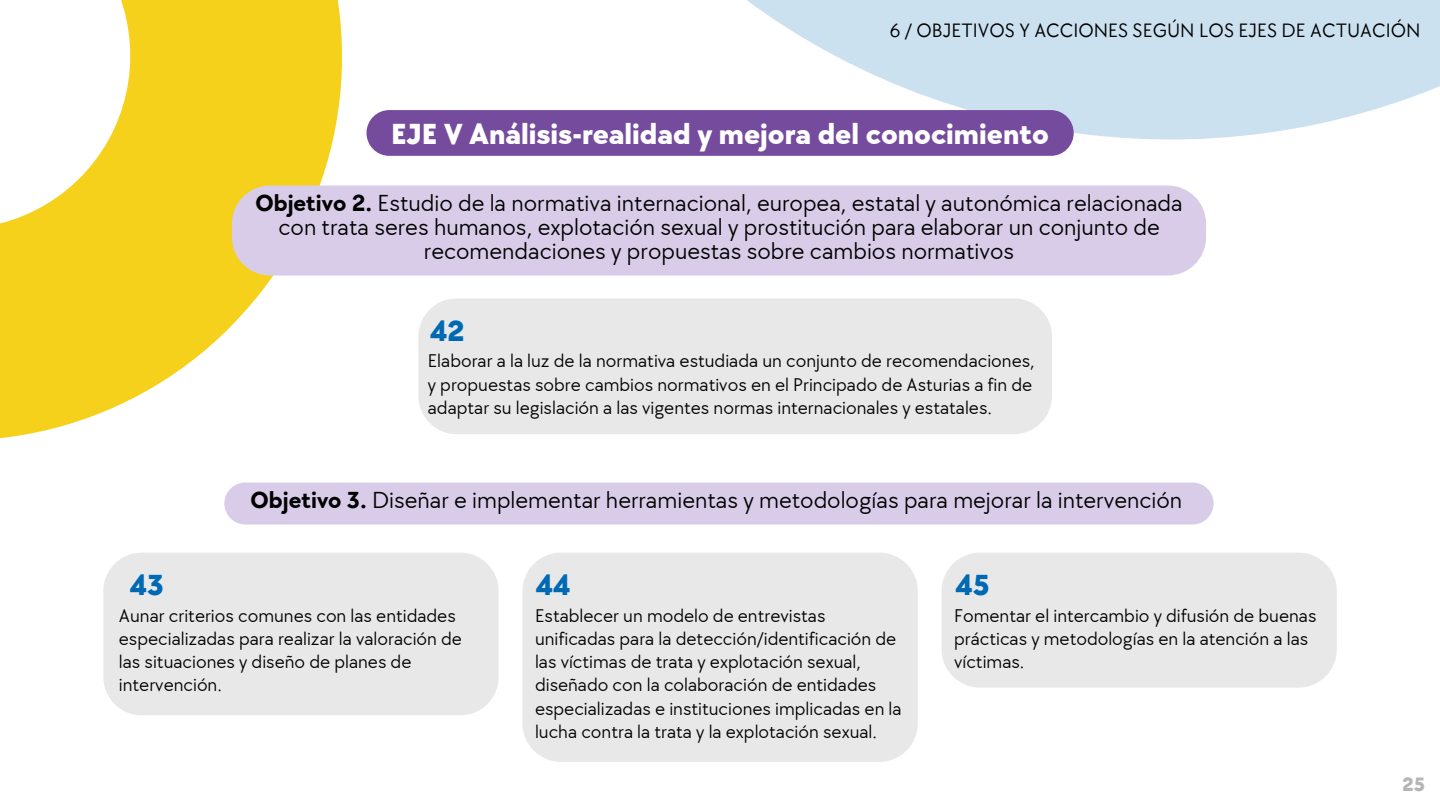
<style>
.page{position:relative;width:1440px;height:810px;background:#fff}
.page>*{position:absolute;margin:0;border:0;box-sizing:border-box;transform-origin:0 0}
.t1{font:800 30px "TT Chocolates";color:#fff}
.t2{font:800 30px "TT Chocolates";color:#0069b4}
.t3{font:24px/24px "TT Chocolates";color:#000;text-align:center}
.t4{font:20px "TT Chocolates";color:#000}
.t5{font:800 20px "TT Chocolates";color:#b5b5b5}
.t6{font:19px/23.2px "TT Chocolates";color:#000}
.s1{font-weight:700}
</style>
<div class="page">
<svg style="left:0;top:0;width:486px;height:561px"></svg>
<div style="left:103px;top:553px;width:396px;height:162px;background:#e8e8e8;border-radius:38px"></div>
<div style="left:523px;top:553px;width:395px;height:209px;background:#e8e8e8;border-radius:38px"></div>
<div style="left:418px;top:298px;width:634px;height:136px;background:#e8e8e8;border-radius:38px"></div>
<svg style="left:315px;top:0;width:1125px;height:308px"></svg>
<div style="left:224px;top:483px;width:990px;height:42px;background:#d9cce8;border-radius:21px"></div>
<div style="left:942px;top:553px;width:395px;height:135px;background:#e8e8e8;border-radius:38px"></div>
<div style="left:367px;top:110px;width:707px;height:46px;background:#754b9e;border-radius:23px"></div>
<div style="left:232px;top:186px;width:974px;height:90px;background:#d9cce8"></div>
<p class="t4" style="left:890px;top:19px;width:532px">6 / OBJETIVOS Y ACCIONES SEGÚN LOS EJES DE ACTUACIÓN</p>
<h1 class="t1" style="left:391px;top:117px;width:659px">EJE V Análisis-realidad y mejora del conocimiento</h1>
<p class="t3" style="left:256px;top:192px;width:929px"><span class="s1">Objetivo 2.</span> Estudio de la normativa internacional, europea, estatal y autonómica relacionada con trata seres humanos, explotación sexual y prostitución para elaborar un conjunto de recomendaciones y propuestas sobre cambios normativos</p>
<h1 class="t2" style="left:430px;top:314px;width:36px">42</h1>
<p class="t6" style="left:428px;top:350px;width:608px">Elaborar a la luz de la normativa estudiada un conjunto de recomendaciones, y propuestas sobre cambios normativos en el Principado de Asturias a fin de adaptar su legislación a las vigentes normas internacionales y estatales.</p>
<p class="t3" style="left:251px;top:489px;width:933px"><span class="s1">Objetivo 3.</span> Diseñar e implementar herramientas y metodologías para mejorar la intervención</p>
<h1 class="t2" style="left:130px;top:568px;width:35px">43</h1>
<p class="t6" style="left:119px;top:604px;width:345px">Aunar criterios comunes con las entidades especializadas para realizar la valoración de las situaciones y diseño de planes de intervención.</p>
<h1 class="t2" style="left:536px;top:568px;width:36px">44</h1>
<p class="t6" style="left:535px;top:604px;width:368px">Establecer un modelo de entrevistas unificadas para la detección/identificación de las víctimas de trata y explotación sexual, diseñado con la colaboración de entidades especializadas e instituciones implicadas en la lucha contra la trata y la explotación sexual.</p>
<h1 class="t2" style="left:956px;top:568px;width:35px">45</h1>
<p class="t6" style="left:954px;top:604px;width:364px">Fomentar el intercambio y difusión de buenas prácticas y metodologías en la atención a las víctimas.</p>
<p class="t5" style="left:1402px;top:773px;width:24px">25</p>
</div>
